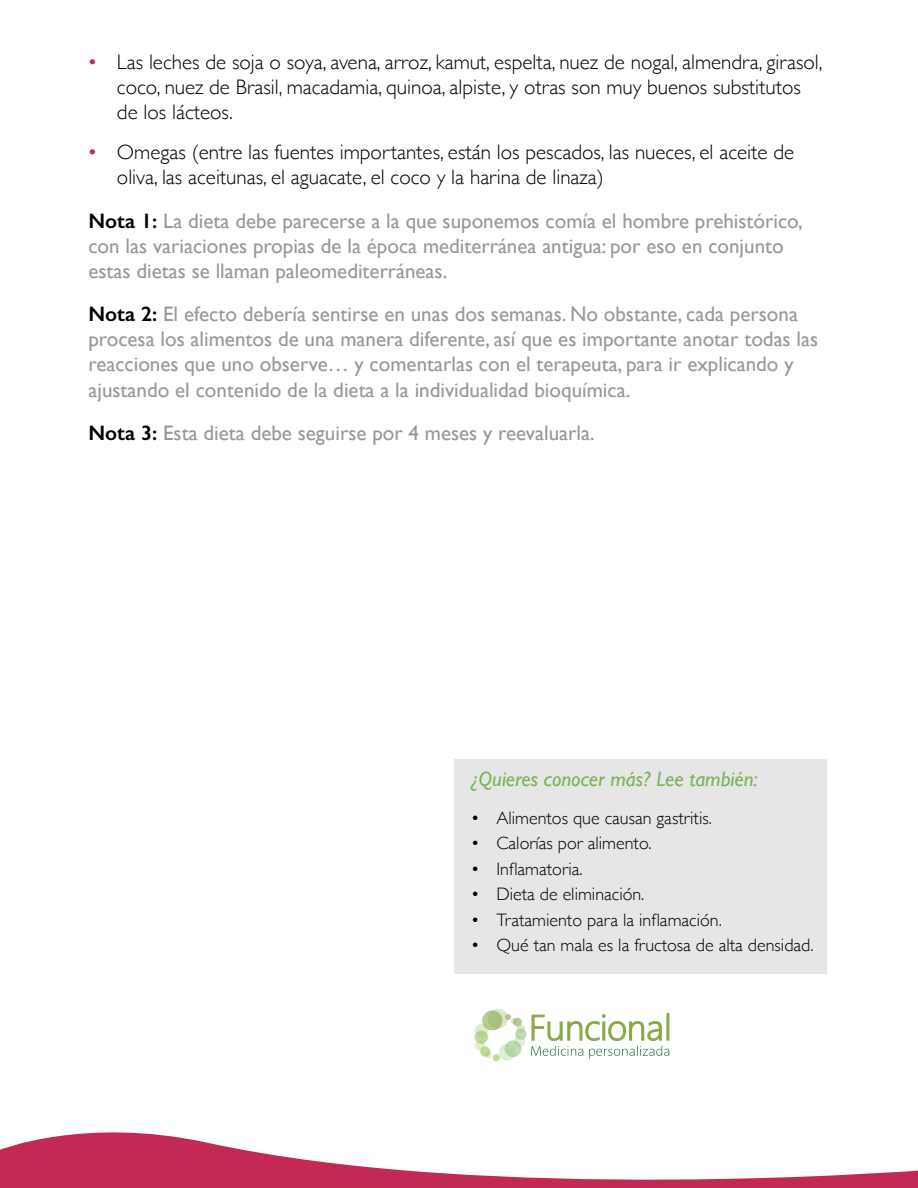
<style>
.page{position:relative;width:918px;height:1188px;background:#fff}
.page>*{position:absolute;margin:0;border:0;box-sizing:border-box;transform-origin:0 0}
.t1{font:21px/25.2px "Gill Sans";color:#989898}
.t2{font:300 21px/25.2px "Gill Sans";color:#000}
.t3{font:italic 21px "Gill Sans";color:#78b557}
.t4{font:300 18px "Gill Sans";color:#000}
.s1{font-weight:400;font-style:italic;color:#c22955}
.s2{font-weight:600;color:#000}
</style>
<div class="page">
<svg style="left:0;top:1132px;width:918px;height:56px"></svg>
<svg style="left:475px;top:1009px;width:194px;height:52px"></svg>
<div style="left:454px;top:759px;width:372px;height:215px;background:#e6e6e6"></div>
<p class="t2" style="left:117px;top:48px;width:707px;text-indent:-28px"><span class="s1">•</span> Las leches de soja o soya, avena, arroz, kamut, espelta, nuez de nogal, almendra, girasol, coco, nuez de Brasil, macadamia, quinoa, alpiste, y otras son muy buenos substitutos de los lácteos.</p>
<p class="t2" style="left:117px;top:139px;width:679px;text-indent:-28px"><span class="s1">•</span> Omegas (entre las fuentes importantes, están los pescados, las nueces, el aceite de oliva, las aceitunas, el aguacate, el coco y la harina de linaza)</p>
<p class="t1" style="left:88px;top:208px;width:716px"><span class="s2">Nota 1:</span> La dieta debe parecerse a la que suponemos comía el hombre prehistórico, con las variaciones propias de la época mediterránea antigua: por eso en conjunto estas dietas se llaman paleomediterráneas.</p>
<p class="t1" style="left:88px;top:301px;width:731px"><span class="s2">Nota 2:</span> El efecto debería sentirse en unas dos semanas. No obstante, cada persona procesa los alimentos de una manera diferente, así que es importante anotar todas las reacciones que uno observe… y comentarlas con el terapeuta, para ir explicando y ajustando el contenido de la dieta a la individualidad bioquímica.</p>
<p class="t1" style="left:88px;top:420px;width:508px"><span class="s2">Nota 3:</span> Esta dieta debe seguirse por 4 meses y reevaluarla.</p>
<p class="t3" style="left:471px;top:767px;width:288px">¿Quieres conocer más? Lee también:</p>
<p class="t4" style="left:471px;top:804px;width:243px">• Alimentos que causan gastritis.</p>
<p class="t4" style="left:471px;top:829px;width:182px">• Calorías por alimento.</p>
<p class="t4" style="left:471px;top:855px;width:113px">• Inflamatoria.</p>
<p class="t4" style="left:471px;top:880px;width:175px">• Dieta de eliminación.</p>
<p class="t4" style="left:471px;top:906px;width:252px">• Tratamiento para la inflamación.</p>
<p class="t4" style="left:471px;top:931px;width:344px">• Qué tan mala es la fructosa de alta densidad.</p>
</div>
